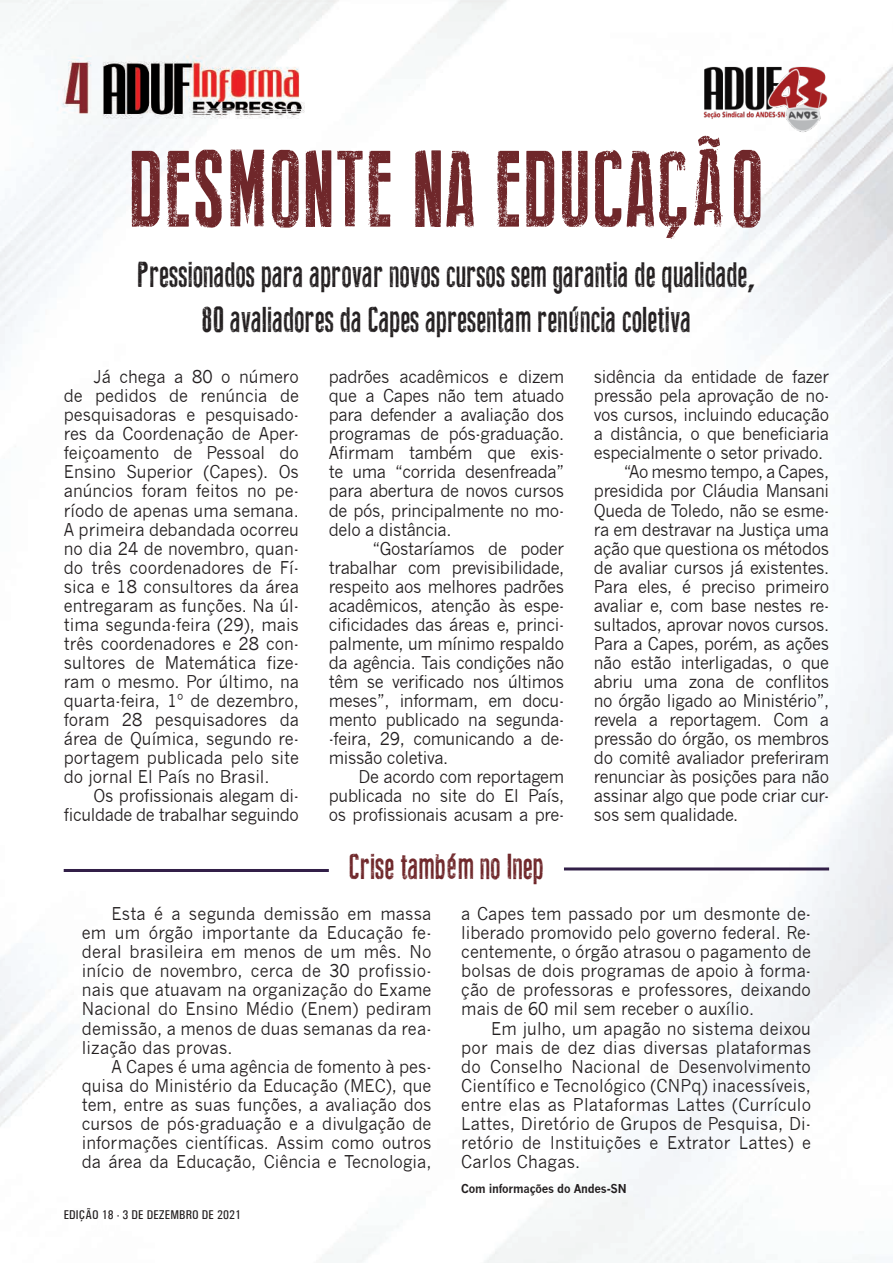
<style>
.page{position:relative;width:893px;height:1263px;background:#fff}
.page>*{position:absolute;margin:0;border:0;box-sizing:border-box;transform-origin:0 0}
.TEXTO_DO_JORNAL{font:108px "Press Feeling Eroded";letter-spacing:.02em;color:#6f272a;scale:.9 1}
.TEXTO_DO_JORNAL-2{font:36px "Press Feeling Eroded";letter-spacing:.02em;color:#231f20;scale:.9 1}
.TEXTO_DO_JORNAL-3{font:36px "Press Feeling Eroded";letter-spacing:.02em;color:#6f272a;scale:.9 1}
.TEXTO_DO_JORNAL-4{font:17.25px/19px "News Gothic";letter-spacing:-.02em;color:#231f20;text-align:justify;scale:.95 1}
.t1{font:500 12.75px "Univers Condensed";letter-spacing:.01em;color:#231f20}
.TEXTO_DO_JORNAL-5{font:700 12px "News Gothic";letter-spacing:-.02em;color:#231f20;scale:.95 1}
</style>
<div class="page">
<img style="left:1px;top:0;width:892px;height:1263px">
<img style="left:702px;top:65px;width:127px;height:67px">
<hr style="left:64px;top:869px;width:265px;height:3px;background:#321f48">
<hr style="left:564px;top:867px;width:265px;height:3px;background:#321f48">
<p class="TEXTO_DO_JORNAL" style="left:129px;top:133px;width:706px">DESMONTE NA EDUCAÇÃO</p>
<p class="TEXTO_DO_JORNAL-2" style="left:138px;top:256px;width:688px">Pressionados para aprovar novos cursos sem garantia de qualidade,</p>
<p class="TEXTO_DO_JORNAL-2" style="left:202px;top:301px;width:545px">80 avaliadores da Capes apresentam renúncia coletiva</p>
<p class="TEXTO_DO_JORNAL-4" style="left:64px;top:367px;width:249px;text-indent:30px">Já chega a 80 o número de pedidos de renúncia de pesquisadoras e pesquisado&shy;res da Coordenação de Aper&shy;feiçoamento de Pessoal do Ensino Superior (Capes). Os anúncios foram feitos no pe&shy;ríodo de apenas uma semana.<br>A primeira debandada ocorreu no dia 24 de novembro, quan&shy;do três coordenadores de Fí&shy;sica e 18 consultores da área entregaram as funções. Na úl&shy;tima segunda-feira (29), mais três coordenadores e 28 con&shy;sultores de Matemática fize&shy;ram o mesmo. Por último, na quarta-feira, 1º de dezembro, foram 28 pesquisadores da área de Química, segundo re&shy;portagem publicada pelo site do jornal El País no Brasil.</p>
<p class="TEXTO_DO_JORNAL-4" style="left:64px;top:786px;width:249px;text-align:right">Os profissionais alegam di&shy;ficuldade de trabalhar seguindo</p>
<p class="TEXTO_DO_JORNAL-4" style="left:329px;top:367px;width:249px">padrões acadêmicos e dizem que a Capes não tem atuado para defender a avaliação dos programas de pós-graduação.<br>Afirmam também que exis&shy;te uma “corrida desenfreada” para abertura de novos cursos de pós, principalmente no mo&shy;delo a distância.</p>
<p class="TEXTO_DO_JORNAL-4" style="left:329px;top:539px;width:249px;text-indent:44px">“Gostaríamos de poder trabalhar com previsibilidade, respeito aos melhores padrões acadêmicos, atenção às espe&shy;cificidades das áreas e, princi&shy;palmente, um mínimo respaldo da agência. Tais condições não têm se verificado nos últimos meses”, informam, em docu&shy;mento publicado na segunda--feira, 29, comunicando a de&shy;missão coletiva.</p>
<p class="TEXTO_DO_JORNAL-4" style="left:329px;top:767px;width:249px;text-indent:30px">De acordo com reportagem publicada no site do El País, os profissionais acusam a pre-</p>
<p class="TEXTO_DO_JORNAL-3" style="left:349px;top:848px;width:217px">Crise também no Inep</p>
<p class="TEXTO_DO_JORNAL-4" style="left:594px;top:367px;width:249px">sidência da entidade de fazer pressão pela aprovação de no&shy;vos cursos, incluindo educação a distância, o que beneficiaria especialmente o setor privado.</p>
<p class="TEXTO_DO_JORNAL-4" style="left:594px;top:463px;width:249px;text-indent:30px">“Ao mesmo tempo, a Capes, presidida por Cláudia Mansani Queda de Toledo, não se esme&shy;ra em destravar na Justiça uma ação que questiona os métodos de avaliar cursos já existentes.<br>Para eles, é preciso primeiro avaliar e, com base nestes re&shy;sultados, aprovar novos cursos.<br>Para a Capes, porém, as ações não estão interligadas, o que abriu uma zona de conflitos no órgão ligado ao Ministério”, revela a reportagem. Com a pressão do órgão, os membros do comitê avaliador preferiram renunciar às posições para não assinar algo que pode criar cur&shy;sos sem qualidade.</p>
<p class="TEXTO_DO_JORNAL-4" style="left:82px;top:904px;width:370px;text-indent:30px">Esta é a segunda demissão em massa em um órgão importante da Educação fe&shy;deral brasileira em menos de um mês. No início de novembro, cerca de 30 profissio&shy;nais que atuavam na organização do Exame Nacional do Ensino Médio (Enem) pediram demissão, a menos de duas semanas da rea&shy;lização das provas.</p>
<p class="TEXTO_DO_JORNAL-4" style="left:82px;top:1057px;width:370px;text-indent:30px">A Capes é uma agência de fomento à pes&shy;quisa do Ministério da Educação (MEC), que tem, entre as suas funções, a avaliação dos cursos de pós-graduação e a divulgação de informações científicas. Assim como outros da área da Educação, Ciência e Tecnologia,</p>
<p class="t1" style="left:64px;top:1207px;width:179px">EDIÇÃO 18 - 3 DE DEZEMBRO DE 2021</p>
<p class="TEXTO_DO_JORNAL-4" style="left:461px;top:904px;width:370px">a Capes tem passado por um desmonte de&shy;liberado promovido pelo governo federal. Re&shy;centemente, o órgão atrasou o pagamento de bolsas de dois programas de apoio à forma&shy;ção de professoras e professores, deixando mais de 60 mil sem receber o auxílio.</p>
<p class="TEXTO_DO_JORNAL-4" style="left:461px;top:1019px;width:370px;text-indent:30px">Em julho, um apagão no sistema deixou por mais de dez dias diversas plataformas do Conselho Nacional de Desenvolvimento Científico e Tecnológico (CNPq) inacessíveis, entre elas as Plataformas Lattes (Currículo Lattes, Diretório de Grupos de Pesquisa, Di&shy;retório de Instituições e Extrator Lattes) e Carlos Chagas.</p>
<p class="TEXTO_DO_JORNAL-5" style="left:461px;top:1182px;width:176px">Com informações do Andes-SN</p>
</div>
